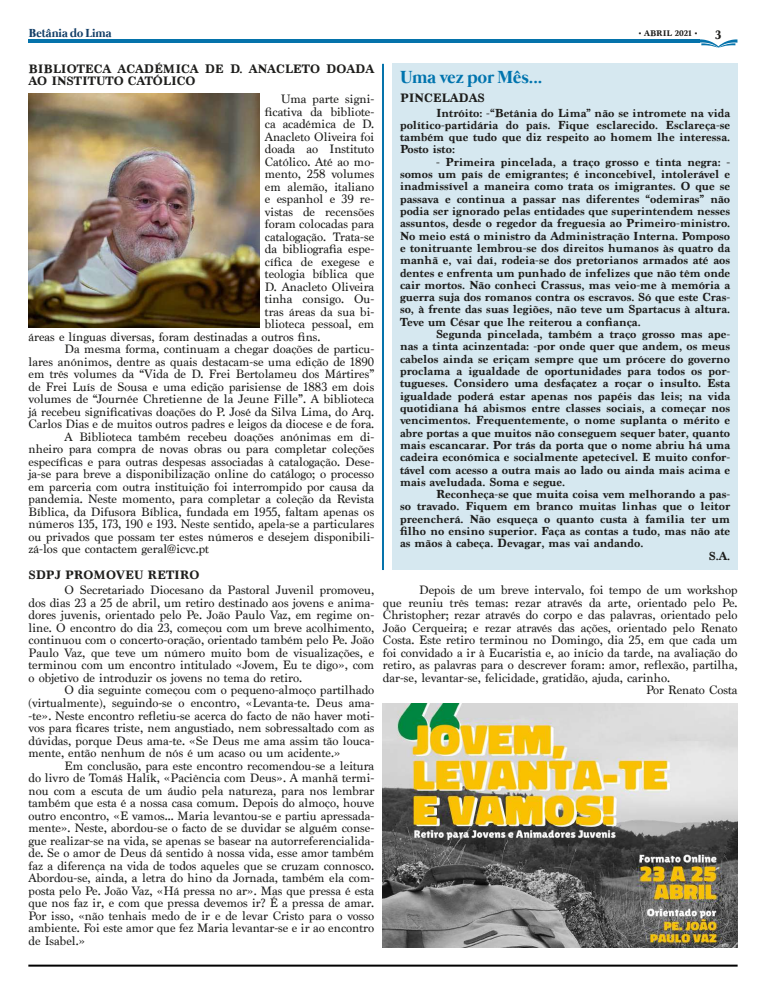
<style>
.page{position:relative;width:766px;height:993px;background:#fff}
.page>*{position:absolute;margin:0;border:0;box-sizing:border-box;transform-origin:0 0}
.t1{font:700 18px "Mermaid";color:#0074ae}
.t2{font:12px/12.5px "Marion";color:#1d1d1b;text-align:justify}
.t3{font:700 12px/12px "Marion";color:#1d1d1b}
.t4{font:700 12px "Mermaid";color:#123e67}
.t5{font:700 11.5px/12.3px "Marion";color:#1d1d1b;text-align:justify}
.t6{font:700 8px "Marion";color:#1d1d1b}
</style>
<div class="page">
<hr style="left:28px;top:39px;width:672px;height:4px;background:#0573ab">
<svg style="left:700px;top:39px;width:37px;height:9px"></svg>
<hr style="left:28px;top:964px;width:709px;height:2px;background:#000">
<hr style="left:382px;top:64px;width:2px;height:506px;background:#0573ab">
<img style="left:29px;top:94px;width:230px;height:233px">
<div style="left:391px;top:64px;width:346px;height:506px;background:#d6e8f0"></div>
<img style="left:383px;top:703px;width:354px;height:244px">
<p class="t4" style="left:29px;top:27px;width:84px">Betânia do Lima</p>
<p class="t6" style="left:638px;top:29px;width:60px">• ABRIL 2021 •</p>
<p class="t3" style="left:714px;top:30px;width:8px">3</p>
<p class="t3" style="left:28px;top:64px;width:347px">BIBLIOTECA ACADÉMICA DE D. ANACLETO DOADA<br>AO INSTITUTO CATÓLICO</p>
<p class="t2" style="left:280px;top:93px;width:95px">Uma parte signi-</p>
<p class="t2" style="left:265px;top:106px;width:111px">ficativa da bibliote-</p>
<p class="t2" style="left:265px;top:118px;width:111px">ca académica de D.</p>
<p class="t2" style="left:265px;top:131px;width:111px">Anacleto Oliveira foi</p>
<p class="t2" style="left:265px;top:143px;width:111px">doada ao Instituto</p>
<p class="t2" style="left:265px;top:156px;width:111px">Católico. Até ao mo-</p>
<p class="t2" style="left:265px;top:168px;width:111px">mento, 258 volumes</p>
<p class="t2" style="left:265px;top:181px;width:111px">em alemão, italiano</p>
<p class="t2" style="left:265px;top:193px;width:111px">e espanhol e 39 re-</p>
<p class="t2" style="left:265px;top:206px;width:111px">vistas de recensões</p>
<p class="t2" style="left:265px;top:218px;width:111px">foram colocadas para</p>
<p class="t2" style="left:265px;top:231px;width:111px">catalogação. Trata-se</p>
<p class="t2" style="left:265px;top:243px;width:111px">da bibliografia espe-</p>
<p class="t2" style="left:265px;top:256px;width:111px">cífica de exegese e</p>
<p class="t2" style="left:265px;top:268px;width:111px">teologia bíblica que</p>
<p class="t2" style="left:265px;top:281px;width:111px">D. Anacleto Oliveira</p>
<p class="t2" style="left:265px;top:293px;width:111px">tinha consigo. Ou-</p>
<p class="t2" style="left:265px;top:306px;width:111px">tras áreas da sua bi-</p>
<p class="t2" style="left:265px;top:318px;width:111px">blioteca pessoal, em</p>
<p class="t2" style="left:28px;top:331px;width:293px">áreas e línguas diversas, foram destinadas a outros fins.</p>
<p class="t2" style="left:64px;top:343px;width:311px">Da mesma forma, continuam a chegar doações de particu-</p>
<p class="t2" style="left:28px;top:356px;width:347px">lares anónimos, dentre as quais destacam-se uma edição de 1890</p>
<p class="t2" style="left:28px;top:368px;width:347px">em três volumes da “Vida de D. Frei Bertolameu dos Mártires”</p>
<p class="t2" style="left:28px;top:381px;width:347px">de Frei Luís de Sousa e uma edição parisiense de 1883 em dois</p>
<p class="t2" style="left:28px;top:393px;width:347px">volumes de “Journée Chretienne de la Jeune Fille”. A biblioteca</p>
<p class="t2" style="left:28px;top:406px;width:347px">já recebeu significativas doações do P. José da Silva Lima, do Arq.</p>
<p class="t2" style="left:28px;top:418px;width:347px">Carlos Dias e de muitos outros padres e leigos da diocese e de fora.</p>
<p class="t2" style="left:64px;top:431px;width:311px">A Biblioteca também recebeu doações anónimas em di-</p>
<p class="t2" style="left:28px;top:443px;width:347px">nheiro para compra de novas obras ou para completar coleções</p>
<p class="t2" style="left:28px;top:456px;width:347px">específicas e para outras despesas associadas à catalogação. Dese-</p>
<p class="t2" style="left:28px;top:468px;width:347px">ja-se para breve a disponibilização online do catálogo; o processo</p>
<p class="t2" style="left:28px;top:481px;width:347px">em parceria com outra instituição foi interrompido por causa da</p>
<p class="t2" style="left:28px;top:493px;width:347px">pandemia. Neste momento, para completar a coleção da Revista</p>
<p class="t2" style="left:28px;top:506px;width:347px">Bíblica, da Difusora Bíblica, fundada em 1955, faltam apenas os</p>
<p class="t2" style="left:28px;top:518px;width:347px">números 135, 173, 190 e 193. Neste sentido, apela-se a particulares</p>
<p class="t2" style="left:28px;top:531px;width:347px">ou privados que possam ter estes números e desejem disponibili-</p>
<p class="t2" style="left:28px;top:543px;width:182px">zá-los que contactem geral@icvc.pt</p>
<p class="t2" style="left:28px;top:584px;width:347px;text-indent:36px">O Secretariado Diocesano da Pastoral Juvenil promoveu, dos dias 23 a 25 de abril, um retiro destinado aos jovens e anima&shy;dores juvenis, orientado pelo Pe. João Paulo Vaz, em regime on&shy;line. O encontro do dia 23, começou com um breve acolhimento, continuou com o concerto-oração, orientado também pelo Pe. João Paulo Vaz, que teve um número muito bom de visualizações, e terminou com um encontro intitulado «Jovem, Eu te digo», com o objetivo de introduzir os jovens no tema do retiro.</p>
<p class="t2" style="left:28px;top:684px;width:347px;text-indent:36px">O dia seguinte começou com o pequeno-almoço partilhado (virtualmente), seguindo-se o encontro, «Levanta-te. Deus ama--te». Neste encontro refletiu-se acerca do facto de não haver moti&shy;vos para ficares triste, nem angustiado, nem sobressaltado com as dúvidas, porque Deus ama-te. «Se Deus me ama assim tão louca&shy;mente, então nenhum de nós é um acaso ou um acidente.»</p>
<p class="t2" style="left:28px;top:759px;width:347px;text-indent:36px">Em conclusão, para este encontro recomendou-se a leitura do livro de Tomáš Halík, «Paciência com Deus». A manhã termi&shy;nou com a escuta de um áudio pela natureza, para nos lembrar também que esta é a nossa casa comum. Depois do almoço, houve outro encontro, «E vamos... Maria levantou-se e partiu apressada&shy;mente». Neste, abordou-se o facto de se duvidar se alguém conse&shy;gue realizar-se na vida, se apenas se basear na autorreferencialida&shy;de. Se o amor de Deus dá sentido à nossa vida, esse amor também faz a diferença na vida de todos aqueles que se cruzam connosco.<br>Abordou-se, ainda, a letra do hino da Jornada, também ela com&shy;posta pelo Pe. João Vaz, «Há pressa no ar». Mas que pressa é esta que nos faz ir, e com que pressa devemos ir? É a pressa de amar.<br>Por isso, «não tenhais medo de ir e de levar Cristo para o vosso ambiente. Foi este amor que fez Maria levantar-se e ir ao encontro de Isabel.»</p>
<h1 class="t1" style="left:400px;top:67px;width:144px">Uma vez por Mês...</h1>
<p class="t5" style="left:400px;top:107px;width:331px;text-indent:36px">Intróito: -“Betânia do Lima” não se intromete na vida político-partidária do país. Fique esclarecido. Esclareça-se também que tudo que diz respeito ao homem lhe interessa.<br>Posto isto:</p>
<p class="t5" style="left:400px;top:156px;width:332px;text-indent:36px">- Primeira pincelada, a traço grosso e tinta negra: - somos um país de emigrantes; é inconcebível, intolerável e inadmissível a maneira como trata os imigrantes. O que se passava e continua a passar nas diferentes “odemiras” não podia ser ignorado pelas entidades que superintendem nesses assuntos, desde o regedor da freguesia ao Primeiro-ministro.<br>No meio está o ministro da Administração Interna. Pomposo e tonitruante lembrou-se dos direitos humanos às quatro da manhã e, vai daí, rodeia-se dos pretorianos armados até aos dentes e enfrenta um punhado de infelizes que não têm onde cair mortos. Não conheci Crassus, mas veio-me à memória a guerra suja dos romanos contra os escravos. Só que este Cras&shy;so, à frente das suas legiões, não teve um Spartacus à altura.<br>Teve um César que lhe reiterou a confiança.</p>
<p class="t5" style="left:400px;top:328px;width:331px;text-indent:36px">Segunda pincelada, também a traço grosso mas ape&shy;nas a tinta acinzentada: -por onde quer que andem, os meus cabelos ainda se eriçam sempre que um prócere do governo proclama a igualdade de oportunidades para todos os por&shy;tugueses. Considero uma desfaçatez a roçar o insulto. Esta igualdade poderá estar apenas nos papéis das leis; na vida quotidiana há abismos entre classes sociais, a começar nos vencimentos. Frequentemente, o nome suplanta o mérito e abre portas a que muitos não conseguem sequer bater, quanto mais escancarar. Por trás da porta que o nome abriu há uma cadeira económica e socialmente apetecível. E muito confor&shy;tável com acesso a outra mais ao lado ou ainda mais acima e mais aveludada. Soma e segue.</p>
<p class="t5" style="left:436px;top:488px;width:295px">Reconheça-se que muita coisa vem melhorando a pas-</p>
<p class="t5" style="left:400px;top:501px;width:331px">so travado. Fiquem em branco muitas linhas que o leitor</p>
<p class="t5" style="left:400px;top:513px;width:331px">preencherá. Não esqueça o quanto custa à família ter um</p>
<p class="t5" style="left:400px;top:525px;width:331px">filho no ensino superior. Faça as contas a tudo, mas não ate</p>
<p class="t5" style="left:400px;top:537px;width:245px">as mãos à cabeça. Devagar, mas vai andando.</p>
<p class="t5" style="left:708px;top:550px;width:23px">S.A.</p>
<p class="t3" style="left:400px;top:92px;width:86px">PINCELADAS</p>
<p class="t3" style="left:28px;top:569px;width:172px">SDPJ PROMOVEU RETIRO</p>
<p class="t2" style="left:419px;top:584px;width:320px">Depois de um breve intervalo, foi tempo de um workshop</p>
<p class="t2" style="left:383px;top:597px;width:356px">que reuniu três temas: rezar através da arte, orientado pelo Pe.</p>
<p class="t2" style="left:383px;top:609px;width:356px">Christopher; rezar através do corpo e das palavras, orientado pelo</p>
<p class="t2" style="left:383px;top:622px;width:356px">João Cerqueira; e rezar através das ações, orientado pelo Renato</p>
<p class="t2" style="left:383px;top:634px;width:356px">Costa. Este retiro terminou no Domingo, dia 25, em que cada um</p>
<p class="t2" style="left:383px;top:647px;width:356px">foi convidado a ir à Eucaristia e, ao início da tarde, na avaliação do</p>
<p class="t2" style="left:383px;top:659px;width:356px">retiro, as palavras para o descrever foram: amor, reflexão, partilha,</p>
<p class="t2" style="left:383px;top:672px;width:288px">dar-se, levantar-se, felicidade, gratidão, ajuda, carinho.</p>
<p class="t2" style="left:646px;top:684px;width:93px">Por Renato Costa</p>
</div>
